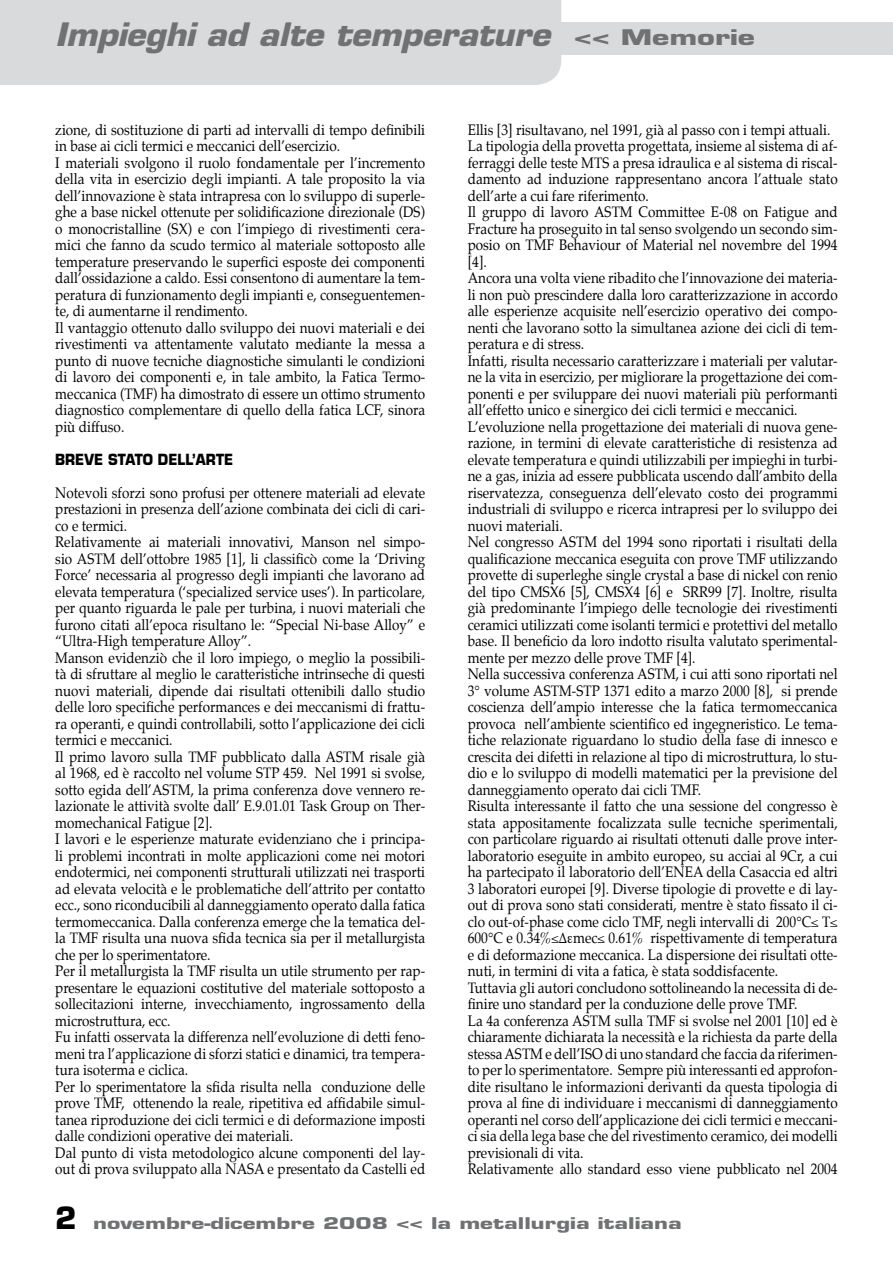
<style>
.page{position:relative;width:893px;height:1263px;background:#fff}
.page>*{position:absolute;margin:0;border:0;box-sizing:border-box;transform-origin:0 0}
.t1{font:italic 700 31.5px "Eurostile";letter-spacing:-.01em;color:#707173;scale:1.07 1}
.t2{font:700 30px "Eurostile";color:#000}
.t3{font:700 15.75px "Eurostile";color:#707173;scale:1.43 1}
.t4{font:15px/16.5px "Palatino";color:#000;scale:.9 1}
.t5{font:700 15px "Eurostile";color:#000;scale:.9 1}
.s1{font-style:normal;font-size:21px}
</style>
<div class="page">
<div style="left:0;top:22px;width:893px;height:33px;background:#d9dadb"></div>
<div style="left:0;top:0;width:561px;height:85px;background:#d9dadb"></div>
<h1 class="t1" style="left:55px;top:15px;width:655px">Impieghi ad alte temperature <span class="s1">&lt;&lt; Memorie</span></h1>
<p class="t4" style="left:55px;top:121px;width:413px">zione, di sostituzione di parti ad intervalli di tempo definibili in base ai cicli termici e meccanici dell’esercizio.<br>I materiali svolgono il ruolo fondamentale per l’incremento della vita in esercizio degli impianti. A tale proposito la via dell’innovazione è stata intrapresa con lo sviluppo di superle&shy;ghe a base nickel ottenute per solidificazione direzionale (DS) o monocristalline (SX) e con l’impiego di rivestimenti cera&shy;mici che fanno da scudo termico al materiale sottoposto alle temperature preservando le superfici esposte dei componenti dall’ossidazione a caldo. Essi consentono di aumentare la tem&shy;peratura di funzionamento degli impianti e, conseguentemen&shy;te, di aumentarne il rendimento.<br>Il vantaggio ottenuto dallo sviluppo dei nuovi materiali e dei rivestimenti va attentamente valutato mediante la messa a punto di nuove tecniche diagnostiche simulanti le condizioni di lavoro dei componenti e, in tale ambito, la Fatica Termo&shy;meccanica (TMF) ha dimostrato di essere un ottimo strumento diagnostico complementare di quello della fatica LCF, sinora più diffuso.</p>
<p class="t5" style="left:55px;top:450px;width:199px">BREVE STATO DELL’ARTE</p>
<p class="t4" style="left:55px;top:484px;width:413px">Notevoli sforzi sono profusi per ottenere materiali ad elevate prestazioni in presenza dell’azione combinata dei cicli di cari&shy;co e termici.<br>Relativamente ai materiali innovativi, Manson nel simpo&shy;sio ASTM dell’ottobre 1985 [1], li classificò come la ‘Driving Force’ necessaria al progresso degli impianti che lavorano ad elevata temperatura (‘specialized service uses’). In particolare, per quanto riguarda le pale per turbina, i nuovi materiali che furono citati all’epoca risultano le: “Special Ni-base Alloy” e “Ultra-High temperature Alloy”.<br>Manson evidenziò che il loro impiego, o meglio la possibili&shy;tà di sfruttare al meglio le caratteristiche intrinseche di questi nuovi materiali, dipende dai risultati ottenibili dallo studio delle loro specifiche performances e dei meccanismi di frattu&shy;ra operanti, e quindi controllabili, sotto l’applicazione dei cicli termici e meccanici.<br>Il primo lavoro sulla TMF pubblicato dalla ASTM risale già al 1968, ed è raccolto nel volume STP 459. Nel 1991 si svolse, sotto egida dell’ASTM, la prima conferenza dove vennero re&shy;lazionate le attività svolte dall’ E.9.01.01 Task Group on Ther&shy;momechanical Fatigue [2].<br>I lavori e le esperienze maturate evidenziano che i principa&shy;li problemi incontrati in molte applicazioni come nei motori endotermici, nei componenti strutturali utilizzati nei trasporti ad elevata velocità e le problematiche dell’attrito per contatto ecc., sono riconducibili al danneggiamento operato dalla fatica termomeccanica. Dalla conferenza emerge che la tematica del&shy;la TMF risulta una nuova sfida tecnica sia per il metallurgista che per lo sperimentatore.<br>Per il metallurgista la TMF risulta un utile strumento per rap&shy;presentare le equazioni costitutive del materiale sottoposto a sollecitazioni interne, invecchiamento, ingrossamento della microstruttura, ecc.<br>Fu infatti osservata la differenza nell’evoluzione di detti feno&shy;meni tra l’applicazione di sforzi statici e dinamici, tra tempera&shy;tura isoterma e ciclica.<br>Per lo sperimentatore la sfida risulta nella conduzione delle prove TMF, ottenendo la reale, ripetitiva ed affidabile simul&shy;tanea riproduzione dei cicli termici e di deformazione imposti dalle condizioni operative dei materiali.<br>Dal punto di vista metodologico alcune componenti del lay&shy;out di prova sviluppato alla NASA e presentato da Castelli ed</p>
<p class="t4" style="left:468px;top:121px;width:413px">Ellis [3] risultavano, nel 1991, già al passo con i tempi attuali.<br>La tipologia della provetta progettata, insieme al sistema di af&shy;ferraggi delle teste MTS a presa idraulica e al sistema di riscal&shy;damento ad induzione rappresentano ancora l’attuale stato dell’arte a cui fare riferimento.<br>Il gruppo di lavoro ASTM Committee E-08 on Fatigue and Fracture ha proseguito in tal senso svolgendo un secondo sim&shy;posio on TMF Behaviour of Material nel novembre del 1994 [4].<br>Ancora una volta viene ribadito che l’innovazione dei materia&shy;li non può prescindere dalla loro caratterizzazione in accordo alle esperienze acquisite nell’esercizio operativo dei compo&shy;nenti che lavorano sotto la simultanea azione dei cicli di tem&shy;peratura e di stress.<br>Infatti, risulta necessario caratterizzare i materiali per valutar&shy;ne la vita in esercizio, per migliorare la progettazione dei com&shy;ponenti e per sviluppare dei nuovi materiali più performanti all’effetto unico e sinergico dei cicli termici e meccanici.<br>L’evoluzione nella progettazione dei materiali di nuova gene&shy;razione, in termini di elevate caratteristiche di resistenza ad elevate temperatura e quindi utilizzabili per impieghi in turbi&shy;ne a gas, inizia ad essere pubblicata uscendo dall’ambito della riservatezza, conseguenza dell’elevato costo dei programmi industriali di sviluppo e ricerca intrapresi per lo sviluppo dei nuovi materiali.<br>Nel congresso ASTM del 1994 sono riportati i risultati della qualificazione meccanica eseguita con prove TMF utilizzando provette di superleghe single crystal a base di nickel con renio del tipo CMSX6 [5], CMSX4 [6] e SRR99 [7]. Inoltre, risulta già predominante l’impiego delle tecnologie dei rivestimenti ceramici utilizzati come isolanti termici e protettivi del metallo base. Il beneficio da loro indotto risulta valutato sperimental&shy;mente per mezzo delle prove TMF [4].<br>Nella successiva conferenza ASTM, i cui atti sono riportati nel 3° volume ASTM-STP 1371 edito a marzo 2000 [8], si prende coscienza dell’ampio interesse che la fatica termomeccanica provoca nell’ambiente scientifico ed ingegneristico. Le tema&shy;tiche relazionate riguardano lo studio della fase di innesco e crescita dei difetti in relazione al tipo di microstruttura, lo stu&shy;dio e lo sviluppo di modelli matematici per la previsione del danneggiamento operato dai cicli TMF.<br>Risulta interessante il fatto che una sessione del congresso è stata appositamente focalizzata sulle tecniche sperimentali, con particolare riguardo ai risultati ottenuti dalle prove inter&shy;laboratorio eseguite in ambito europeo, su acciai al 9Cr, a cui ha partecipato il laboratorio dell’ENEA della Casaccia ed altri 3 laboratori europei [9]. Diverse tipologie di provette e di lay&shy;out di prova sono stati considerati, mentre è stato fissato il ci&shy;clo out-of-phase come ciclo TMF, negli intervalli di 200°C≤ T≤ 600°C e 0.34%≤Δ mec≤ 0.61% rispettivamente di temperatura e di deformazione meccanica. La dispersione dei risultati otte&shy;nuti, in termini di vita a fatica, è stata soddisfacente.<br>Tuttavia gli autori concludono sottolineando la necessita di de&shy;finire uno standard per la conduzione delle prove TMF.<br>La 4a conferenza ASTM sulla TMF si svolse nel 2001 [10] ed è chiaramente dichiarata la necessità e la richiesta da parte della stessa ASTM e dell’ISO di uno standard che faccia da riferimen&shy;to per lo sperimentatore. Sempre più interessanti ed approfon&shy;dite risultano le informazioni derivanti da questa tipologia di prova al fine di individuare i meccanismi di danneggiamento operanti nel corso dell’applicazione dei cicli termici e meccani&shy;ci sia della lega base che del rivestimento ceramico, dei modelli previsionali di vita.<br>Relativamente allo standard esso viene pubblicato nel 2004</p>
<h2 class="t2" style="left:55px;top:1199px;width:23px">2</h2>
<p class="t3" style="left:93px;top:1213px;width:413px">novembre-dicembre 2008 &lt;&lt; la metallurgia italiana</p>
</div>
